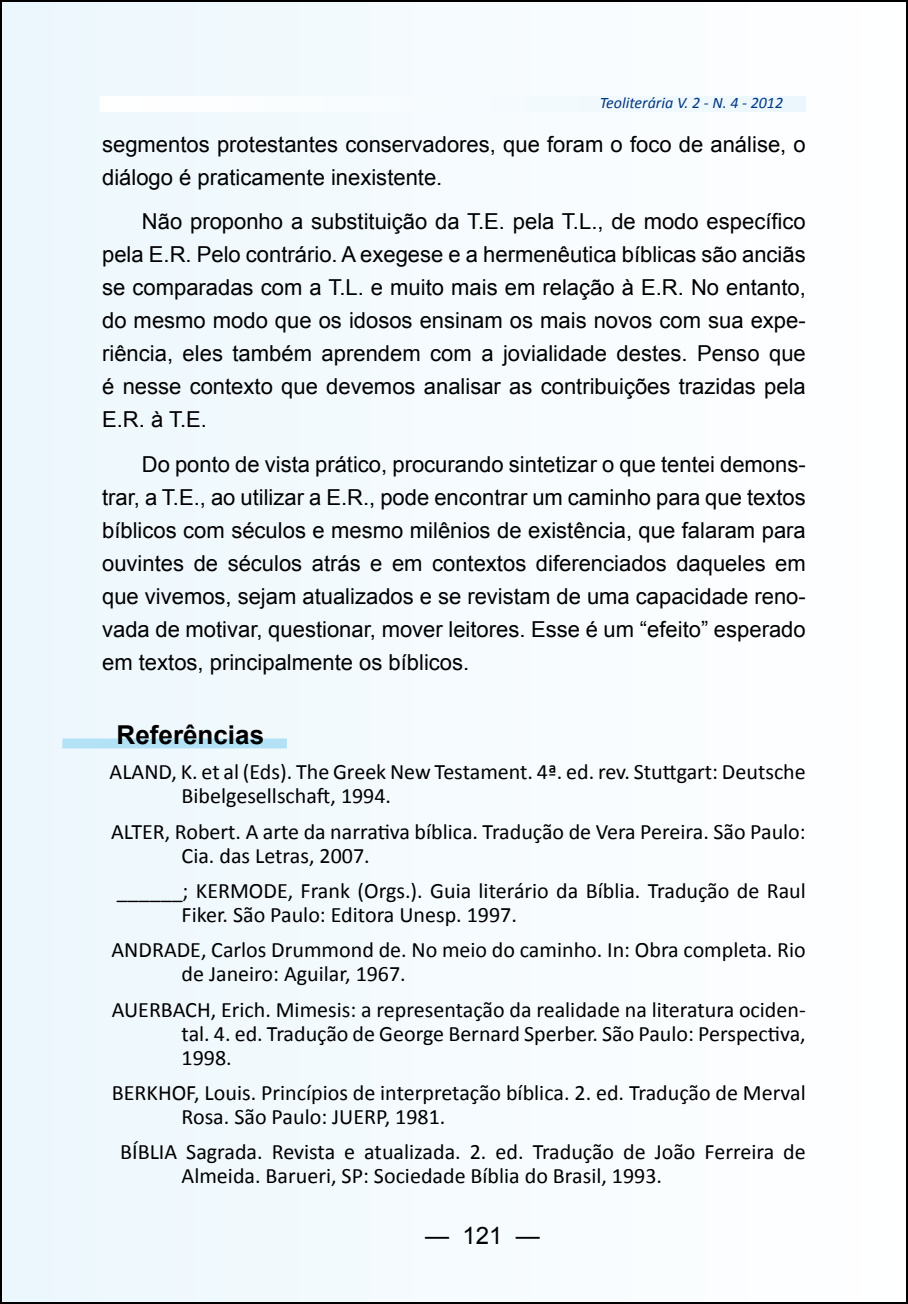
<style>
.page{position:relative;width:908px;height:1304px;background:#fff}
.page>*{position:absolute;margin:0;border:0;box-sizing:border-box;transform-origin:0 0}
.t1{font:700 26px "Arial";color:#000}
.t2{font:24px "Arial";color:#000}
.t3{font:22px/33px "Arial";color:#000;text-align:justify}
.t4{font:22px/24px "Calibri";color:#000}
.t5{font:italic 16px "Calibri";color:#003882}
</style>
<div class="page">
<div style="left:1px;top:1px;width:905px;height:1302px;background:#f5fbfe"></div>
<div style="left:62px;top:738px;width:225px;height:10px;background:#b3e2f6"></div>
<p class="t5" style="left:599px;top:93px;width:185px">Teoliterária V. 2 - N. 4 - 2012</p>
<p class="t3" style="left:102px;top:128px;width:704px">segmentos protestantes conservadores, que foram o foco de análise, o diálogo é praticamente inexistente.</p>
<p class="t3" style="left:102px;top:205px;width:705px;text-indent:40px">Não proponho a substituição da T.E. pela T.L., de modo específico pela E.R. Pelo contrário. A exegese e a hermenêutica bíblicas são anciãs se comparadas com a T.L. e muito mais em relação à E.R. No entanto, do mesmo modo que os idosos ensinam os mais novos com sua expe&shy;riência, eles também aprendem com a jovialidade destes. Penso que é nesse contexto que devemos analisar as contribuições trazidas pela E.R. à T.E.</p>
<p class="t3" style="left:102px;top:448px;width:705px;text-indent:40px">Do ponto de vista prático, procurando sintetizar o que tentei demons&shy;trar, a T.E., ao utilizar a E.R., pode encontrar um caminho para que textos bíblicos com séculos e mesmo milênios de existência, que falaram para ouvintes de séculos atrás e em contextos diferenciados daqueles em que vivemos, sejam atualizados e se revistam de uma capacidade reno&shy;vada de motivar, questionar, mover leitores. Esse é um “efeito” esperado em textos, principalmente os bíblicos.</p>
<p class="t1" style="left:117px;top:718px;width:149px">Referências</p>
<p class="t4" style="left:181px;top:759px;width:625px;text-indent:-72px">ALAND, K. et al (Eds). The Greek New Testament. 4ª. ed. rev. Stuttgart: Deutsche<br>Bibelgesellschaft, 1994.</p>
<p class="t4" style="left:181px;top:818px;width:625px;text-indent:-70px">ALTER, Robert. A arte da narrativa bíblica. Tradução de Vera Pereira. São Paulo:<br>Cia. das Letras, 2007.</p>
<p class="t4" style="left:181px;top:878px;width:625px;text-indent:-65px">______; KERMODE, Frank (Orgs.). Guia literário da Bíblia. Tradução de Raul<br>Fiker. São Paulo: Editora Unesp. 1997.</p>
<p class="t4" style="left:181px;top:937px;width:625px;text-indent:-70px">ANDRADE, Carlos Drummond de. No meio do caminho. In: Obra completa. Rio de Janeiro: Aguilar, 1967.</p>
<p class="t4" style="left:181px;top:996px;width:625px;text-align:justify;text-indent:-70px">AUERBACH, Erich. Mimesis: a representação da realidade na literatura ociden&shy;tal. 4. ed. Tradução de George Bernard Sperber. São Paulo: Perspectiva, 1998.</p>
<p class="t4" style="left:181px;top:1080px;width:625px;text-indent:-70px">BERKHOF, Louis. Princípios de interpretação bíblica. 2. ed. Tradução de Merval<br>Rosa. São Paulo: JUERP, 1981.</p>
<p class="t4" style="left:181px;top:1139px;width:625px;text-indent:-61px">BÍBLIA Sagrada. Revista e atualizada. 2. ed. Tradução de João Ferreira de<br>Almeida. Barueri, SP: Sociedade Bíblia do Brasil, 1993.</p>
<p class="t2" style="left:425px;top:1219px;width:116px">— 121 —</p>
</div>
